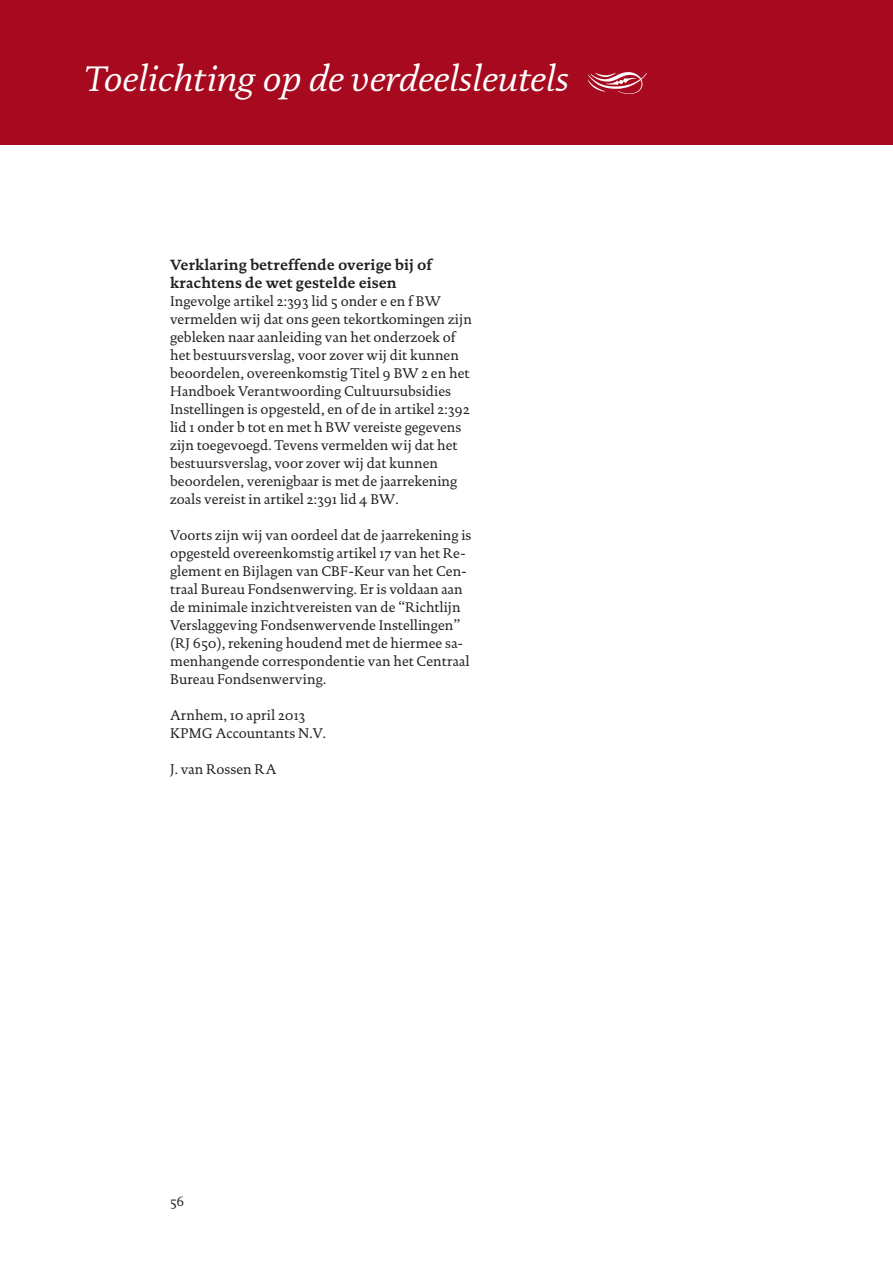
<style>
.page{position:relative;width:893px;height:1263px;background:#fff}
.page>*{position:absolute;margin:0;border:0;box-sizing:border-box;transform-origin:0 0}
.t1{font:italic 36px "DTL Documenta TOT";color:#fff}
.Italic-9_5_12{font:700 15px/18px "DTL Documenta TOT";color:#231f20}
.Italic-9_5_12-2{font:14.25px/18px "DTL Documenta TOT";color:#231f20}
.t2{font:13.5px "DTL Documenta TOT";color:#231f20}
</style>
<div class="page">
<div style="left:0;top:0;width:893px;height:145px;background:#a7091e"></div>
<p class="t1" style="left:85px;top:57px;width:485px">Toelichting op de verdeelsleutels</p>
<p class="Italic-9_5_12" style="left:170px;top:256px;width:263px">Verklaring betreffende overige bij of krachtens de wet gestelde eisen</p>
<p class="Italic-9_5_12-2" style="left:170px;top:292px;width:303px">Ingevolge artikel 2:393 lid 5 onder e en f BW vermelden wij dat ons geen tekortkomingen zijn gebleken naar aanleiding van het onderzoek of het bestuursverslag, voor zover wij dit kunnen beoordelen, overeenkomstig Titel 9 BW 2 en het Handboek Verantwoording Cultuursubsidies Instellingen is opgesteld, en of de in artikel 2:392 lid 1 onder b tot en met h BW vereiste gegevens zijn toegevoegd. Tevens vermelden wij dat het bestuursverslag, voor zover wij dat kunnen beoordelen, verenigbaar is met de jaarrekening zoals vereist in artikel 2:391 lid 4 BW.</p>
<p class="Italic-9_5_12-2" style="left:170px;top:526px;width:303px">Voorts zijn wij van oordeel dat de jaarrekening is opgesteld overeenkomstig artikel 17 van het Re&shy;glement en Bijlagen van CBF-Keur van het Cen&shy;traal Bureau Fondsenwerving. Er is voldaan aan de minimale inzichtvereisten van de “Richtlijn Verslaggeving Fondsenwervende Instellingen” (RJ 650), rekening houdend met de hiermee sa&shy;menhangende correspondentie van het Centraal Bureau Fondsenwerving.</p>
<p class="Italic-9_5_12-2" style="left:170px;top:706px;width:137px">Arnhem, 10 april 2013</p>
<p class="Italic-9_5_12-2" style="left:170px;top:724px;width:158px">KPMG Accountants N.V.</p>
<p class="Italic-9_5_12-2" style="left:170px;top:760px;width:108px">J. van Rossen RA</p>
<p class="t2" style="left:170px;top:1193px;width:16px">56</p>
</div>
